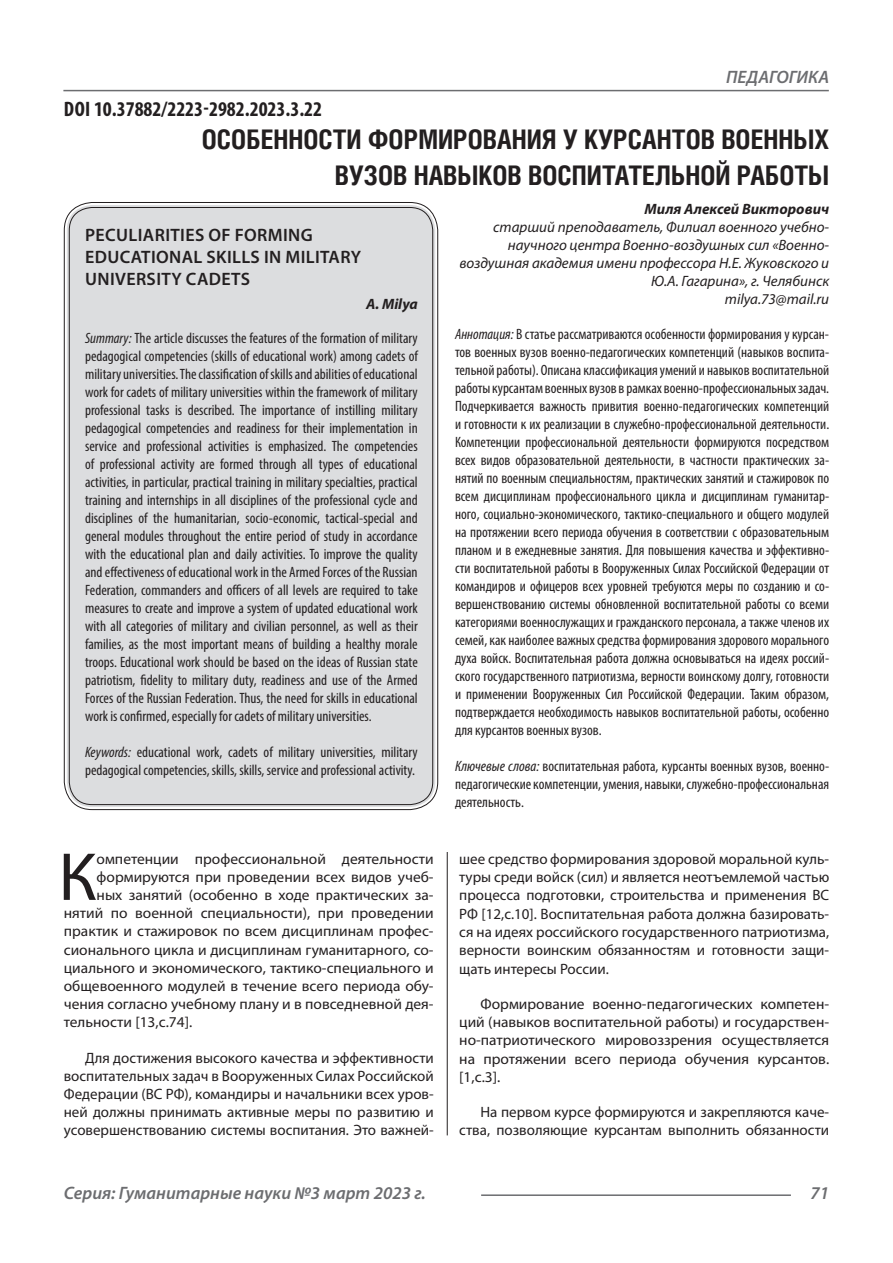
<style>
.page{position:relative;width:893px;height:1263px;background:#fff}
.page>*{position:absolute;margin:0;border:0;box-sizing:border-box;transform-origin:0 0}
.Статья_текст_первый{font:68.4px "Myriad Pro";color:#231f20}
.Статья_название{font:700 27px/36px "Helios Cond C";color:#231f20;text-align:right}
.ДОИ{font:700 condensed 21px "Myriad Pro";color:#231f20}
.Статья_название_англ{font:600 18px/21.6px "Myriad Pro";letter-spacing:.02em;color:#231f20}
.t1{font:italic 600 18px "Myriad Pro";color:#6c6d70}
.Статья_аннотация_тек{font:condensed 15px/18px "Myriad Pro";color:#231f20;text-align:justify}
.Статья_аннотация_анг{font:condensed 15px/18px "Myriad Pro";color:#231f20;text-align:justify}
.Статья_текст{font:15px/18.3px "Myriad Pro";color:#231f20;text-align:justify}
.Статья_текст_первый-2{font:15px "Myriad Pro";color:#231f20}
.Статья_автор_инфо{font:italic 15px/18px "Myriad Pro";color:#231f20;text-align:right}
.Статья_автор_фио_рус{font:italic 700 15px "Myriad Pro";color:#231f20}
.Статья_автор_англ{font:italic 700 15px "Myriad Pro";color:#231f20}
.s1{font-style:italic}
</style>
<div class="page">
<hr style="left:447px;top:128px;width:1px;height:1007px;background:#231f20">
<hr style="left:63px;top:90px;width:766px;height:1px;background:#6c6d70">
<hr style="left:481px;top:1194px;width:310px;height:2px;background:#6c6d70">
<div style="left:441px;top:126px;width:10px;height:725px;background:#fff"></div>
<div style="left:67px;top:205px;width:368px;height:602px;background:#dcdddf;border-radius:26px"></div>
<p class="ДОИ" style="left:64px;top:96px;width:260px">DOI 10.37882/2223-2982.2023.3.22</p>
<p class="t1" style="left:726px;top:66px;width:104px">ПЕДАГОГИКА</p>
<p class="Статья_название" style="left:202px;top:121px;width:629px">ОСОБЕННОСТИ ФОРМИРОВАНИЯ У КУРСАНТОВ ВОЕННЫХ<br>ВУЗОВ НАВЫКОВ ВОСПИТАТЕЛЬНОЙ РАБОТЫ</p>
<p class="Статья_автор_фио_рус" style="left:645px;top:199px;width:186px">Миля Алексей Викторович</p>
<p class="Статья_автор_инфо" style="left:459px;top:218px;width:371px">старший преподаватель, Филиал военного учебно&shy;научного центра Военно-воздушных сил «Военно&shy;воздушная академия имени профессора Н.Е. Жуковского и Ю.А. Гагарина», г. Челябинск</p>
<p class="Статья_автор_инфо" style="left:725px;top:290px;width:106px">milya.73@mail.ru</p>
<p class="Статья_аннотация_тек" style="left:455px;top:325px;width:376px"><span class="s1">Аннотация:</span> В статье рассматриваются особенности формирования у курсан&shy;тов военных вузов военно-педагогических компетенций (навыков воспита&shy;тельной работы). Описана классификация умений и навыков воспитательной работы курсантам военных вузов в рамках военно-профессиональных задач.<br>Подчеркивается важность привития военно-педагогических компетенций и готовности к их реализации в служебно-профессиональной деятельности.<br>Компетенции профессиональной деятельности формируются посредством всех видов образовательной деятельности, в частности практических за&shy;нятий по военным специальностям, практических занятий и стажировок по всем дисциплинам профессионального цикла и дисциплинам гуманитар&shy;ного, социально-экономического, тактико-специального и общего модулей на протяжении всего периода обучения в соответствии с образовательным планом и в ежедневные занятия. Для повышения качества и эффективно&shy;сти воспитательной работы в Вооруженных Силах Российской Федерации от командиров и офицеров всех уровней требуются меры по созданию и со&shy;вершенствованию системы обновленной воспитательной работы со всеми категориями военнослужащих и гражданского персонала, а также членов их семей, как наиболее важных средства формирования здорового морального духа войск. Воспитательная работа должна основываться на идеях россий&shy;ского государственного патриотизма, верности воинскому долгу, готовности и применении Вооруженных Сил Российской Федерации. Таким образом, подтверждается необходимость навыков воспитательной работы, особенно для курсантов военных вузов.</p>
<p class="Статья_аннотация_тек" style="left:455px;top:757px;width:376px"><span class="s1">Ключевые слова:</span> воспитательная работа, курсанты военных вузов, военно&shy;педагогические компетенции, умения, навыки, служебно-профессиональная деятельность.</p>
<p class="Статья_название_англ" style="left:85px;top:224px;width:277px">PECULIARITIES OF FORMING<br>EDUCATIONAL SKILLS IN MILITARY<br>UNIVERSITY CADETS</p>
<p class="Статья_автор_англ" style="left:366px;top:294px;width:53px">A. Milya</p>
<p class="Статья_аннотация_анг" style="left:85px;top:329px;width:334px"><span class="s1">Summary:</span> The article discusses the features of the formation of military pedagogical competencies (skills of educational work) among cadets of military universities. The classification of skills and abilities of educational work for cadets of military universities within the framework of military professional tasks is described. The importance of instilling military pedagogical competencies and readiness for their implementation in service and professional activities is emphasized. The competencies of professional activity are formed through all types of educational activities, in particular, practical training in military specialties, practical training and internships in all disciplines of the professional cycle and disciplines of the humanitarian, socio-economic, tactical-special and general modules throughout the entire period of study in accordance with the educational plan and daily activities. To improve the quality and effectiveness of educational work in the Armed Forces of the Russian Federation, commanders and officers of all levels are required to take measures to create and improve a system of updated educational work with all categories of military and civilian personnel, as well as their families, as the most important means of building a healthy morale troops. Educational work should be based on the ideas of Russian state patriotism, fidelity to military duty, readiness and use of the Armed Forces of the Russian Federation. Thus, the need for skills in educational work is confirmed, especially for cadets of military universities.</p>
<p class="Статья_аннотация_анг" style="left:85px;top:743px;width:334px"><span class="s1">Keywords:</span> educational work, cadets of military universities, military pedagogical competencies, skills, skills, service and professional activity.</p>
<p class="Статья_текст_первый" style="left:58px;top:835px;width:40px">К</p>
<p class="Статья_текст_первый-2" style="left:97px;top:849px;width:339px">омпетенции профессиональной деятельности</p>
<p class="Статья_текст_первый-2" style="left:97px;top:867px;width:339px">формируются при проведении всех видов учеб-</p>
<p class="Статья_текст_первый-2" style="left:97px;top:885px;width:339px">ных занятий (особенно в ходе практических за-</p>
<p class="Статья_текст_первый-2" style="left:64px;top:904px;width:371px">нятий по военной специальности), при проведении</p>
<p class="Статья_текст_первый-2" style="left:64px;top:922px;width:371px">практик и стажировок по всем дисциплинам профес-</p>
<p class="Статья_текст_первый-2" style="left:64px;top:940px;width:371px">сионального цикла и дисциплинам гуманитарного, со-</p>
<p class="Статья_текст_первый-2" style="left:64px;top:958px;width:371px">циального и экономического, тактико-специального и</p>
<p class="Статья_текст_первый-2" style="left:64px;top:977px;width:371px">общевоенного модулей в течение всего периода обу-</p>
<p class="Статья_текст_первый-2" style="left:64px;top:995px;width:371px">чения согласно учебному плану и в повседневной дея-</p>
<p class="Статья_текст_первый-2" style="left:64px;top:1013px;width:130px">тельности [13,с.74].</p>
<p class="Статья_текст" style="left:64px;top:1048px;width:371px;text-indent:21px">Для достижения высокого качества и эффективности воспитательных задач в Вооруженных Силах Российской Федерации (ВС РФ), командиры и начальники всех уров&shy;ней должны принимать активные меры по развитию и усовершенствованию системы воспитания. Это важней-</p>
<p class="Статья_текст" style="left:459px;top:849px;width:371px">шее средство формирования здоровой моральной куль&shy;туры среди войск (сил) и является неотъемлемой частью процесса подготовки, строительства и применения ВС РФ [12,с.10]. Воспитательная работа должна базировать&shy;ся на идеях российского государственного патриотизма, верности воинским обязанностям и готовности защи&shy;щать интересы России.</p>
<p class="Статья_текст" style="left:459px;top:994px;width:371px;text-indent:21px">Формирование военно-педагогических компетен&shy;ций (навыков воспитательной работы) и государствен&shy;но-патриотического мировоззрения осуществляется на протяжении всего периода обучения курсантов. [1,с.3].</p>
<p class="Статья_текст" style="left:459px;top:1103px;width:371px;text-align:right">На первом курсе формируются и закрепляются каче&shy;ства, позволяющие курсантам выполнить обязанности</p>
<p class="t1" style="left:64px;top:1182px;width:363px">Серия: Гуманитарные науки №3 март 2023 г.</p>
<p class="t1" style="left:810px;top:1182px;width:20px">71</p>
</div>
